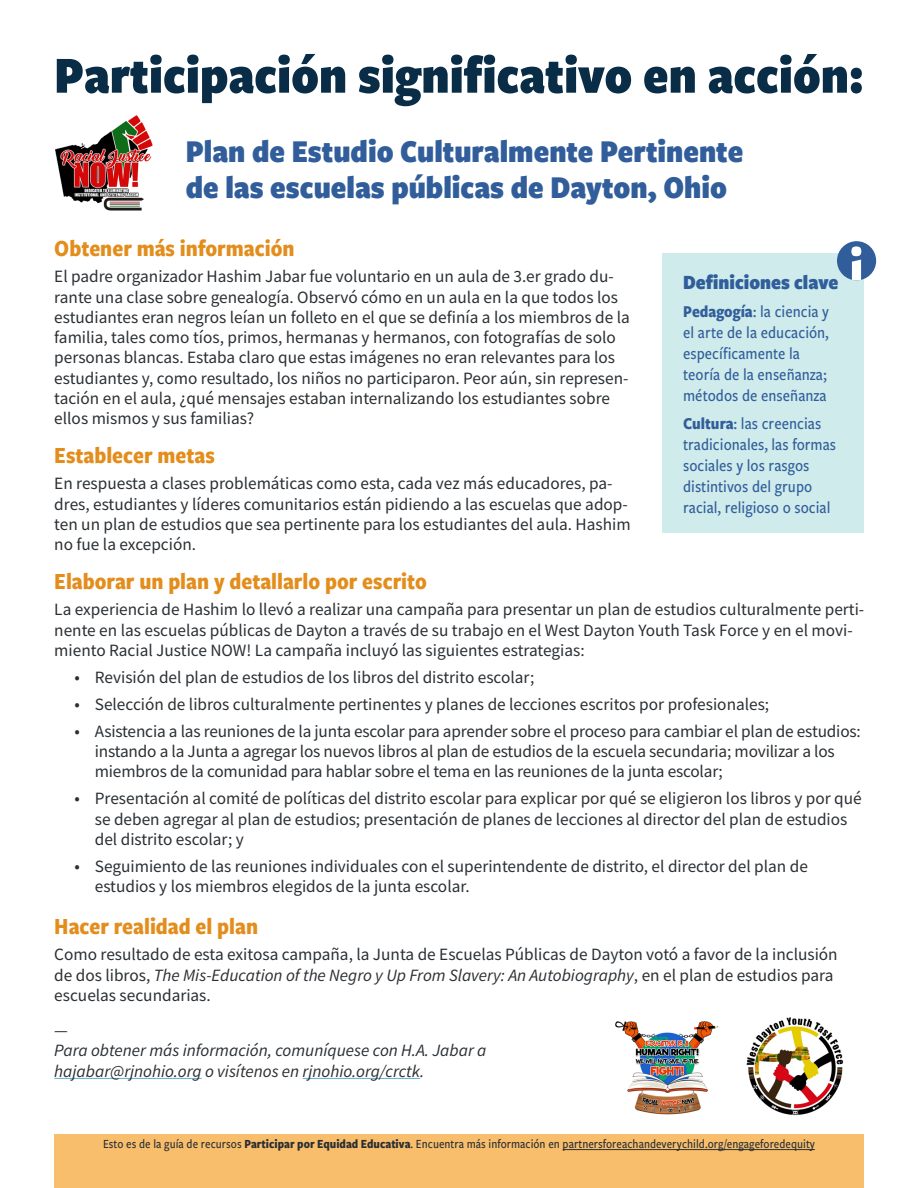
<style>
.page{position:relative;width:918px;height:1188px;background:#fff}
.page>*{position:absolute;margin:0;border:0;box-sizing:border-box;transform-origin:0 0}
.Header_1{font:900 54px "Freight Sans Cnd Pro";color:#0a2d47}
.Header_2{font:900 33px/36px "Freight Sans Cnd Pro";color:#315e9b}
.Header_3{font:700 24px "Freight Sans Cnd Pro";color:#e38d1c}
.Text_Box_Header_1{font:900 21px "Freight Sans Cnd Pro";color:#315e9b}
.Body{font:17.25px/20.2px "Source Sans Pro";color:#2a2f33}
.Text_Box_Para_1{font:500 17.25px/21px "Freight Sans Cnd Pro";color:#315e9b}
.Body-2{font:italic 17.25px/20.2px "Source Sans Pro";color:#2a2f33}
.t1{font:500 12.9px "Freight Sans Cnd Pro";color:#2a2f33}
.s1{font-size:18px}
.s2{font-style:italic}
.s3{font-style:normal}
.s4{font-weight:700}
</style>
<div class="page">
<div style="left:54px;top:1134px;width:810px;height:54px;background:#f8be6c"></div>
<hr style="left:563px;top:1149px;width:252px;height:1px;background:#2a2f33">
<hr style="left:54px;top:1078px;width:148px;height:1px;background:#63afcf">
<hr style="left:303px;top:1078px;width:117px;height:1px;background:#63afcf">
<div style="left:663px;top:253px;width:201px;height:280px;background:#cfebeb"></div>
<div style="left:837px;top:241px;width:39px;height:39px;background:#315e9b;border-radius:50%"></div>
<svg style="left:851px;top:246px;width:10px;height:34px"></svg>
<img style="left:55px;top:115px;width:98px;height:96px">
<img style="left:615px;top:1021px;width:104px;height:94px">
<img style="left:746px;top:1017px;width:98px;height:98px">
<p class="Header_1" style="left:54px;top:37px;width:811px">Participación significativo en acción:</p>
<p class="Header_2" style="left:186px;top:132px;width:559px">Plan de Estudio Culturalmente Pertinente de las escuelas públicas de Dayton, Ohio</p>
<p class="Header_3" style="left:54px;top:232px;width:242px">Obtener más información</p>
<p class="Body" style="left:54px;top:267px;width:577px">El padre organizador Hashim Jabar fue voluntario en un aula de 3.er grado du&shy;rante una clase sobre genealogía. Observó cómo en un aula en la que todos los estudiantes eran negros leían un folleto en el que se definía a los miembros de la familia, tales como tíos, primos, hermanas y hermanos, con fotografías de solo personas blancas. Estaba claro que estas imágenes no eran relevantes para los estudiantes y, como resultado, los niños no participaron. Peor aún, sin represen&shy;tación en el aula, ¿qué mensajes estaban internalizando los estudiantes sobre ellos mismos y sus familias?</p>
<p class="Header_3" style="left:54px;top:439px;width:162px">Establecer metas</p>
<p class="Body" style="left:54px;top:474px;width:578px">En respuesta a clases problemáticas como esta, cada vez más educadores, pa&shy;dres, estudiantes y líderes comunitarios están pidiendo a las escuelas que adop&shy;ten un plan de estudios que sea pertinente para los estudiantes del aula. Hashim no fue la excepción.</p>
<p class="Header_3" style="left:54px;top:565px;width:374px">Elaborar un plan y detallarlo por escrito</p>
<p class="Body" style="left:54px;top:600px;width:812px">La experiencia de Hashim lo llevó a realizar una campaña para presentar un plan de estudios culturalmente perti&shy;nente en las escuelas públicas de Dayton a través de su trabajo en el West Dayton Youth Task Force y en el movi&shy;miento Racial Justice NOW! La campaña incluyó las siguientes estrategias:</p>
<p class="Body" style="left:75px;top:667px;width:461px"><span class="s1">•</span> Revisión del plan de estudios de los libros del distrito escolar;</p>
<p class="Body" style="left:75px;top:694px;width:696px"><span class="s1">•</span> Selección de libros culturalmente pertinentes y planes de lecciones escritos por profesionales;</p>
<p class="Body" style="left:95px;top:721px;width:768px;text-indent:-20px"><span class="s1">•</span> Asistencia a las reuniones de la junta escolar para aprender sobre el proceso para cambiar el plan de estudios: instando a la Junta a agregar los nuevos libros al plan de estudios de la escuela secundaria; movilizar a los miembros de la comunidad para hablar sobre el tema en las reuniones de la junta escolar;</p>
<p class="Body" style="left:95px;top:789px;width:769px;text-indent:-20px"><span class="s1">•</span> Presentación al comité de políticas del distrito escolar para explicar por qué se eligieron los libros y por qué se deben agregar al plan de estudios; presentación de planes de lecciones al director del plan de estudios del distrito escolar; y</p>
<p class="Body" style="left:95px;top:856px;width:715px;text-indent:-20px"><span class="s1">•</span> Seguimiento de las reuniones individuales con el superintendente de distrito, el director del plan de estudios y los miembros elegidos de la junta escolar.</p>
<p class="Header_3" style="left:54px;top:910px;width:205px">Hacer realidad el plan</p>
<p class="Body" style="left:54px;top:945px;width:785px">Como resultado de esta exitosa campaña, la Junta de Escuelas Públicas de Dayton votó a favor de la inclusión de dos libros, <span class="s2">The Mis-Education of the Negro y Up From Slavery: An Autobiography</span>, en el plan de estudios para escuelas secundarias.</p>
<p class="Body-2" style="left:54px;top:1020px;width:434px"><span class="s3">—<br></span>Para obtener más información, comuníquese con H.A. Jabar a hajabar@rjnohio.org o visítenos en rjnohio.org/crctk.</p>
<p class="Text_Box_Header_1" style="left:683px;top:268px;width:157px">Definiciones clave</p>
<p class="Text_Box_Para_1" style="left:683px;top:300px;width:147px"><span class="s4">Pedagogía</span>: la ciencia y el arte de la educación, específicamente la teoría de la enseñanza; métodos de enseñanza</p>
<p class="Text_Box_Para_1" style="left:683px;top:412px;width:155px"><span class="s4">Cultura</span>: las creencias tradicionales, las formas sociales y los rasgos distintivos del grupo racial, religioso o social</p>
<p class="t1" style="left:103px;top:1135px;width:713px">Esto es de la guía de recursos <span class="s4">Participar por Equidad Educativa</span>. Encuentra más información en partnersforeachandeverychild.org/engageforedequity</p>
</div>
